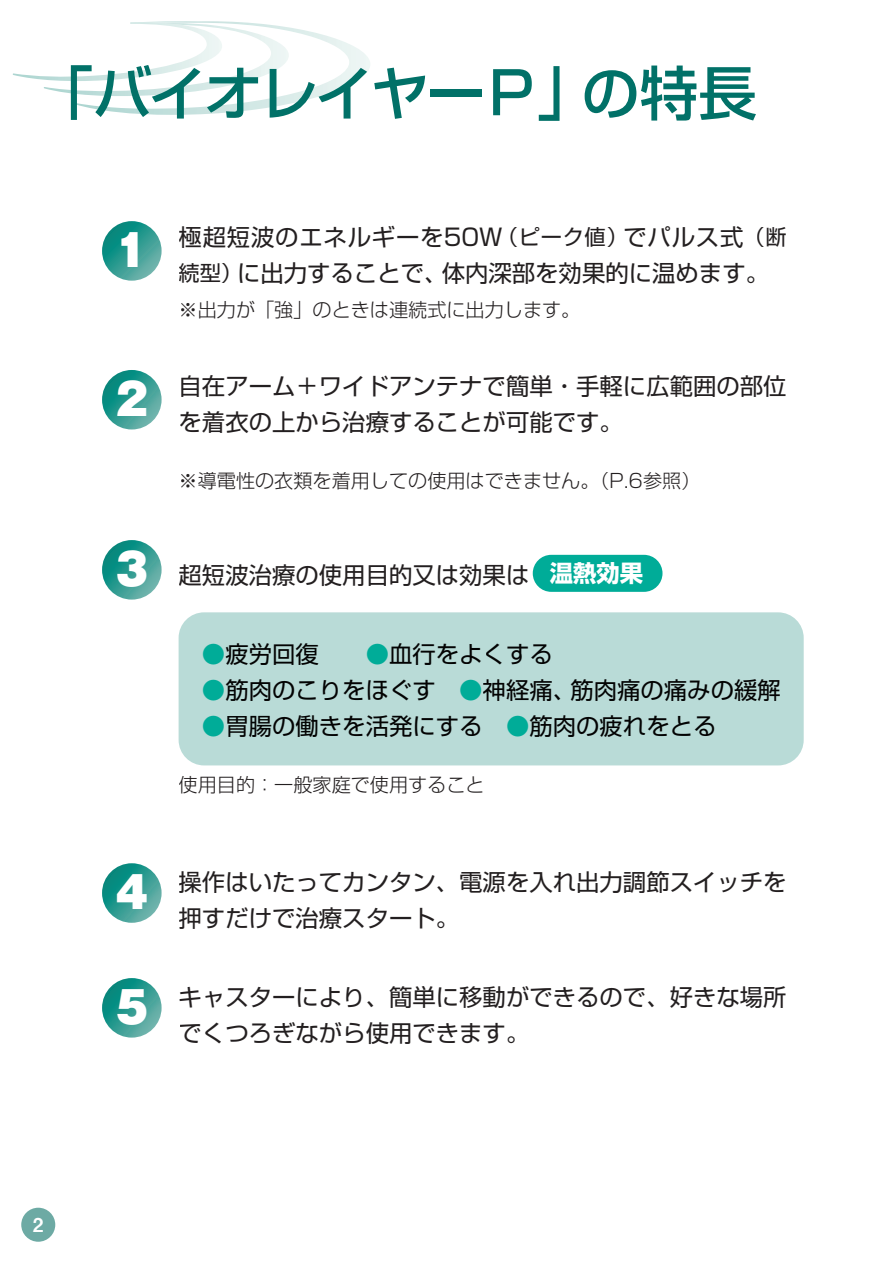
<style>
.page{position:relative;width:893px;height:1263px;background:#fff}
.page>*{position:absolute;margin:0;border:0;box-sizing:border-box;transform-origin:0 0}
.t1{font:500 58.5px "Shin Go Pro";letter-spacing:-.05em;color:#017168}
.t2{font:900 42.45px "Gothic MB101 Pro";color:#fff}
.t3{font:23.4px/36.2px "Shin Go Pro";color:#231f20}
.t4{font:23.4px "Shin Go Pro";color:#030303}
.t5{font:700 23.4px "Shin Go Pro";color:#fff}
.t6{font:300 19.2px "Shin Go Pro";color:#231f20}
.t7{font:19.2px "Midashi Go Pro MB31";color:#fff}
.s1{font-size:21.3px}
.s2{color:#00ac98}
</style>
<div class="page">
<div style="left:21px;top:1208px;width:34px;height:34px;background:#6daaa4;border-radius:50%"></div>
<svg style="left:13px;top:21px;width:357px;height:94px"></svg>
<div style="left:179px;top:612px;width:625px;height:153px;background:#b9dbd7;border-radius:26px"></div>
<svg style="left:102px;top:221px;width:60px;height:60px;background:#349d93"></svg>
<svg style="left:102px;top:370px;width:60px;height:59px;background:#319c92"></svg>
<svg style="left:102px;top:540px;width:60px;height:60px;background:#349d93"></svg>
<svg style="left:102px;top:863px;width:60px;height:60px;background:#349d93"></svg>
<svg style="left:102px;top:978px;width:60px;height:59px;background:#319c92"></svg>
<div style="left:533px;top:555px;width:129px;height:37px;background:#00ac98;border-radius:19px"></div>
<h1 class="t1" style="left:35px;top:45px;width:724px">「バイオレイヤーＰ」の特長</h1>
<h2 class="t2" style="left:116px;top:215px;width:34px">1</h2>
<h2 class="t2" style="left:116px;top:364px;width:34px">2</h2>
<h2 class="t2" style="left:116px;top:534px;width:34px">3</h2>
<h2 class="t2" style="left:116px;top:857px;width:34px">4</h2>
<h2 class="t2" style="left:116px;top:972px;width:34px">5</h2>
<p class="t3" style="left:179px;top:216px;width:610px">極超短波のエネルギーを50W<span class="s1">（ピーク値）</span>でパルス式<span class="s1">（断続型）</span>に出力することで、体内深部を効果的に温めます。</p>
<p class="t6" style="left:179px;top:294px;width:403px">※出力が「強」のときは連続式に出力します。</p>
<p class="t3" style="left:179px;top:365px;width:610px">自在アーム＋ワイドアンテナで簡単・手軽に広範囲の部位を着衣の上から治療することが可能です。</p>
<p class="t6" style="left:179px;top:465px;width:523px">※導電性の衣類を着用しての使用はできません。（P.6参照）</p>
<p class="t3" style="left:179px;top:554px;width:352px">超短波治療の使用目的又は効果は</p>
<p class="t5" style="left:550px;top:555px;width:95px">温熱効果</p>
<p class="t4" style="left:179px;top:635px;width:376px"><span class="s2">　●</span>疲労回復　　<span class="s2">●</span>血行をよくする</p>
<p class="t4" style="left:202px;top:671px;width:580px"><span class="s2">●</span>筋肉のこりをほぐす　<span class="s2">●</span>神経痛、筋肉痛の痛みの緩解</p>
<p class="t4" style="left:202px;top:707px;width:516px"><span class="s2">●</span>胃腸の働きを活発にする　<span class="s2">●</span>筋肉の疲れをとる</p>
<p class="t6" style="left:179px;top:768px;width:308px">使用目的：一般家庭で使用すること</p>
<p class="t3" style="left:179px;top:861px;width:610px">操作はいたってカンタン、電源を入れ出力調節スイッチを押すだけで治療スタート。</p>
<p class="t3" style="left:179px;top:976px;width:610px">キャスターにより、簡単に移動ができるので、好きな場所でくつろぎながら使用できます。</p>
<p class="t7" style="left:33px;top:1209px;width:12px">2</p>
</div>
